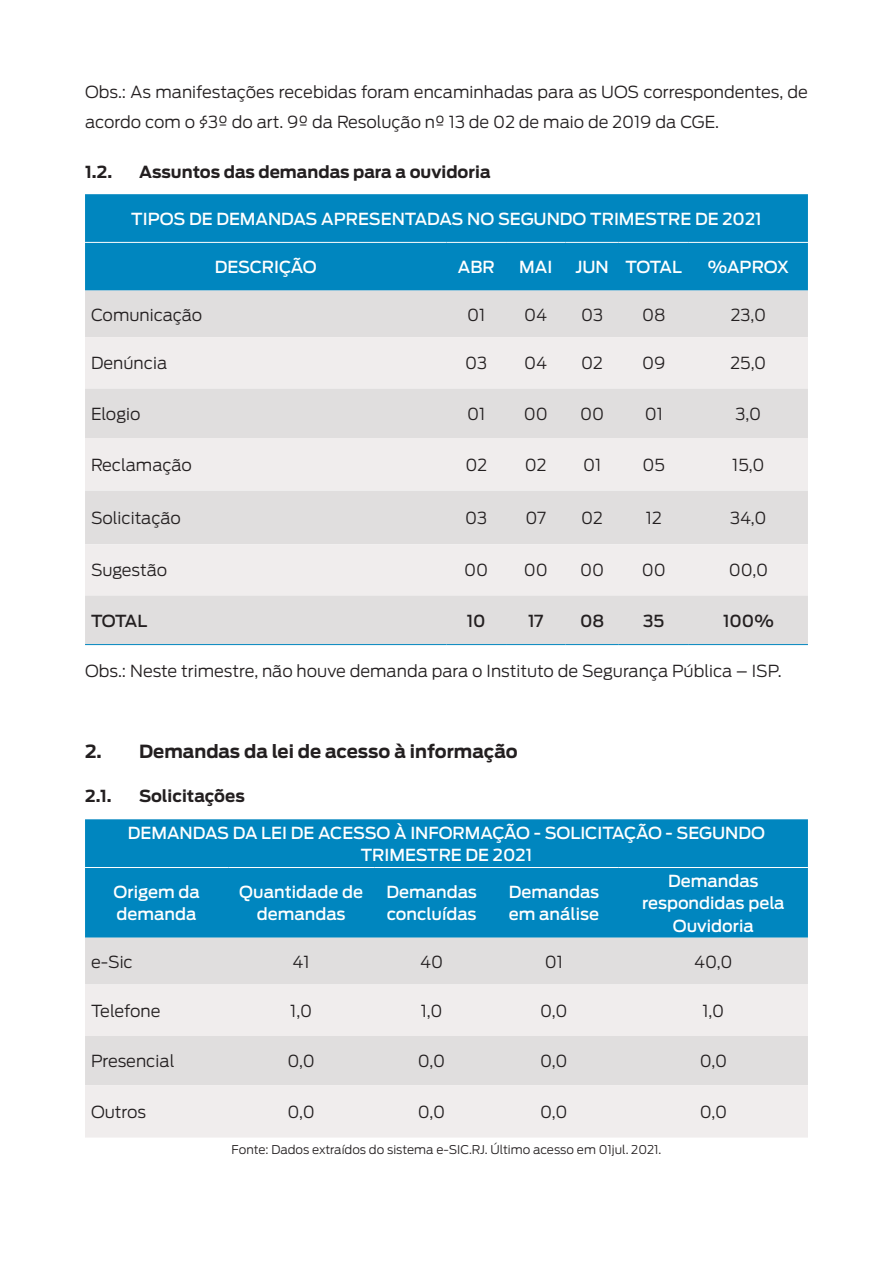
<style>
.page{position:relative;width:893px;height:1263px;background:#fff}
.page>*{position:absolute;margin:0;border:0;box-sizing:border-box;transform-origin:0 0}
.t1{font:700 18px "Antenna";color:#231f20}
.paragrafo{font:300 16.5px/30px "Antenna";color:#231f20}
.paragrafo-2{font:500 16.5px/22.5px "Antenna";color:#fff;text-align:center}
.t2{font:700 16.5px "Antenna";color:#231f20}
.paragrafo-3{font:500 16.5px "Antenna";color:#231f20}
.t3{font:300 12px "Antenna";color:#231f20}
</style>
<div class="page">
<div style="left:85px;top:194px;width:723px;height:97px;background:#0086bf"></div>
<div style="left:85px;top:291px;width:723px;height:353px;background:#e0dede"></div>
<svg style="left:85px;top:337px;width:723px;height:258px;background:#e9e7e7"></svg>
<hr style="left:85px;top:644px;width:361px;height:1px;background:#0086bf">
<hr style="left:446px;top:644px;width:60px;height:1px;background:#0086bf">
<hr style="left:506px;top:644px;width:60px;height:1px;background:#0086bf">
<hr style="left:566px;top:644px;width:53px;height:1px;background:#0086bf">
<hr style="left:619px;top:644px;width:70px;height:1px;background:#0086bf">
<hr style="left:689px;top:644px;width:119px;height:1px;background:#0086bf">
<hr style="left:85px;top:242px;width:361px;height:1px;background:#fff">
<hr style="left:446px;top:242px;width:60px;height:1px;background:#fff">
<hr style="left:506px;top:242px;width:60px;height:1px;background:#fff">
<hr style="left:566px;top:242px;width:53px;height:1px;background:#fff">
<hr style="left:619px;top:242px;width:70px;height:1px;background:#fff">
<hr style="left:689px;top:242px;width:119px;height:1px;background:#fff">
<div style="left:85px;top:819px;width:723px;height:119px;background:#0086bf"></div>
<div style="left:85px;top:938px;width:723px;height:46px;background:#e0dede"></div>
<svg style="left:85px;top:984px;width:723px;height:153px;background:#eae8e8"></svg>
<hr style="left:85px;top:867px;width:143px;height:1px;background:#fff">
<hr style="left:228px;top:867px;width:146px;height:1px;background:#fff">
<hr style="left:374px;top:867px;width:115px;height:1px;background:#fff">
<hr style="left:489px;top:867px;width:130px;height:1px;background:#fff">
<hr style="left:619px;top:867px;width:189px;height:1px;background:#fff">
<p class="paragrafo" style="left:85px;top:77px;width:724px">Obs.: As manifestações recebidas foram encaminhadas para as UOS correspondentes, de acordo com o §3º do art. 9º da Resolução nº 13 de 02 de maio de 2019 da CGE.</p>
<p class="t2" style="left:85px;top:162px;width:29px">1.2.</p>
<p class="t2" style="left:139px;top:162px;width:353px">Assuntos das demandas para a ouvidoria</p>
<p class="paragrafo-2" style="left:131px;top:208px;width:632px">TIPOS DE DEMANDAS APRESENTADAS NO SEGUNDO TRIMESTRE DE 2021</p>
<p class="paragrafo-2" style="left:215px;top:256px;width:104px">DESCRIÇÃO</p>
<p class="paragrafo-2" style="left:458px;top:256px;width:38px">ABR</p>
<p class="paragrafo-2" style="left:519px;top:256px;width:35px">MAI</p>
<p class="paragrafo-2" style="left:575px;top:256px;width:35px">JUN</p>
<p class="paragrafo-2" style="left:626px;top:256px;width:58px">TOTAL</p>
<p class="paragrafo-2" style="left:708px;top:256px;width:83px">%APROX</p>
<p class="paragrafo" style="left:91px;top:300px;width:113px">Comunicação</p>
<p class="paragrafo" style="left:467px;top:300px;width:20px">01</p>
<p class="paragrafo" style="left:524px;top:300px;width:25px">04</p>
<p class="paragrafo" style="left:581px;top:300px;width:24px">03</p>
<p class="paragrafo" style="left:642px;top:300px;width:25px">08</p>
<p class="paragrafo" style="left:731px;top:300px;width:37px">23,0</p>
<p class="paragrafo" style="left:91px;top:348px;width:78px">Denúncia</p>
<p class="paragrafo" style="left:465px;top:348px;width:24px">03</p>
<p class="paragrafo" style="left:524px;top:348px;width:25px">04</p>
<p class="paragrafo" style="left:581px;top:348px;width:23px">02</p>
<p class="paragrafo" style="left:642px;top:348px;width:25px">09</p>
<p class="paragrafo" style="left:730px;top:348px;width:37px">25,0</p>
<p class="paragrafo" style="left:91px;top:399px;width:51px">Elogio</p>
<p class="paragrafo" style="left:467px;top:399px;width:20px">01</p>
<p class="paragrafo" style="left:524px;top:399px;width:26px">00</p>
<p class="paragrafo" style="left:580px;top:399px;width:26px">00</p>
<p class="paragrafo" style="left:645px;top:399px;width:20px">01</p>
<p class="paragrafo" style="left:735px;top:399px;width:27px">3,0</p>
<p class="paragrafo" style="left:91px;top:450px;width:102px">Reclamação</p>
<p class="paragrafo" style="left:465px;top:450px;width:23px">02</p>
<p class="paragrafo" style="left:525px;top:450px;width:23px">02</p>
<p class="paragrafo" style="left:583px;top:450px;width:20px">01</p>
<p class="paragrafo" style="left:642px;top:450px;width:24px">05</p>
<p class="paragrafo" style="left:732px;top:450px;width:34px">15,0</p>
<p class="paragrafo" style="left:91px;top:503px;width:91px">Solicitação</p>
<p class="paragrafo" style="left:465px;top:503px;width:24px">03</p>
<p class="paragrafo" style="left:526px;top:503px;width:22px">07</p>
<p class="paragrafo" style="left:581px;top:503px;width:23px">02</p>
<p class="paragrafo" style="left:646px;top:503px;width:17px">12</p>
<p class="paragrafo" style="left:730px;top:503px;width:38px">34,0</p>
<p class="paragrafo" style="left:91px;top:555px;width:78px">Sugestão</p>
<p class="paragrafo" style="left:464px;top:555px;width:26px">00</p>
<p class="paragrafo" style="left:524px;top:555px;width:26px">00</p>
<p class="paragrafo" style="left:580px;top:555px;width:26px">00</p>
<p class="paragrafo" style="left:642px;top:555px;width:26px">00</p>
<p class="paragrafo" style="left:729px;top:555px;width:41px">00,0</p>
<p class="paragrafo-3" style="left:91px;top:611px;width:58px">TOTAL</p>
<p class="paragrafo-3" style="left:467px;top:611px;width:20px">10</p>
<p class="paragrafo-3" style="left:528px;top:611px;width:17px">17</p>
<p class="paragrafo-3" style="left:580px;top:611px;width:26px">08</p>
<p class="paragrafo-3" style="left:643px;top:611px;width:23px">35</p>
<p class="paragrafo-3" style="left:723px;top:611px;width:52px">100%</p>
<p class="paragrafo" style="left:85px;top:656px;width:698px">Obs.: Neste trimestre, não houve demanda para o Instituto de Segurança Pública – ISP.</p>
<p class="t1" style="left:85px;top:740px;width:434px">2. Demandas da lei de acesso à informação</p>
<p class="t2" style="left:85px;top:786px;width:28px">2.1.</p>
<p class="t2" style="left:139px;top:786px;width:107px">Solicitações</p>
<p class="paragrafo-2" style="left:128px;top:821px;width:639px">DEMANDAS DA LEI DE ACESSO À INFORMAÇÃO - SOLICITAÇÃO - SEGUNDO<br>TRIMESTRE DE 2021</p>
<p class="paragrafo-2" style="left:113px;top:881px;width:88px;text-align:left">Origem da demanda</p>
<p class="paragrafo-2" style="left:239px;top:881px;width:125px">Quantidade de demandas</p>
<p class="paragrafo-2" style="left:386px;top:881px;width:92px;text-align:left">Demandas concluídas</p>
<p class="paragrafo-2" style="left:509px;top:881px;width:92px;text-align:left">Demandas em análise</p>
<p class="paragrafo-2" style="left:642px;top:869px;width:144px">Demandas respondidas pela<br>Ouvidoria</p>
<p class="paragrafo" style="left:91px;top:947px;width:43px">e-Sic</p>
<p class="paragrafo" style="left:293px;top:947px;width:19px">41</p>
<p class="paragrafo" style="left:420px;top:947px;width:25px">40</p>
<p class="paragrafo" style="left:545px;top:947px;width:20px">01</p>
<p class="paragrafo" style="left:694px;top:947px;width:40px">40,0</p>
<p class="paragrafo" style="left:91px;top:996px;width:71px">Telefone</p>
<p class="paragrafo" style="left:290px;top:996px;width:23px">1,0</p>
<p class="paragrafo" style="left:421px;top:996px;width:23px">1,0</p>
<p class="paragrafo" style="left:540px;top:996px;width:29px">0,0</p>
<p class="paragrafo" style="left:702px;top:996px;width:23px">1,0</p>
<p class="paragrafo" style="left:91px;top:1046px;width:85px">Presencial</p>
<p class="paragrafo" style="left:288px;top:1046px;width:29px">0,0</p>
<p class="paragrafo" style="left:418px;top:1046px;width:29px">0,0</p>
<p class="paragrafo" style="left:540px;top:1046px;width:29px">0,0</p>
<p class="paragrafo" style="left:700px;top:1046px;width:29px">0,0</p>
<p class="paragrafo" style="left:91px;top:1097px;width:57px">Outros</p>
<p class="paragrafo" style="left:288px;top:1097px;width:29px">0,0</p>
<p class="paragrafo" style="left:418px;top:1097px;width:29px">0,0</p>
<p class="paragrafo" style="left:540px;top:1097px;width:29px">0,0</p>
<p class="paragrafo" style="left:700px;top:1097px;width:29px">0,0</p>
<p class="t3" style="left:232px;top:1142px;width:431px">Fonte: Dados extraídos do sistema e-SIC.RJ. Último acesso em 01jul. 2021.</p>
</div>
